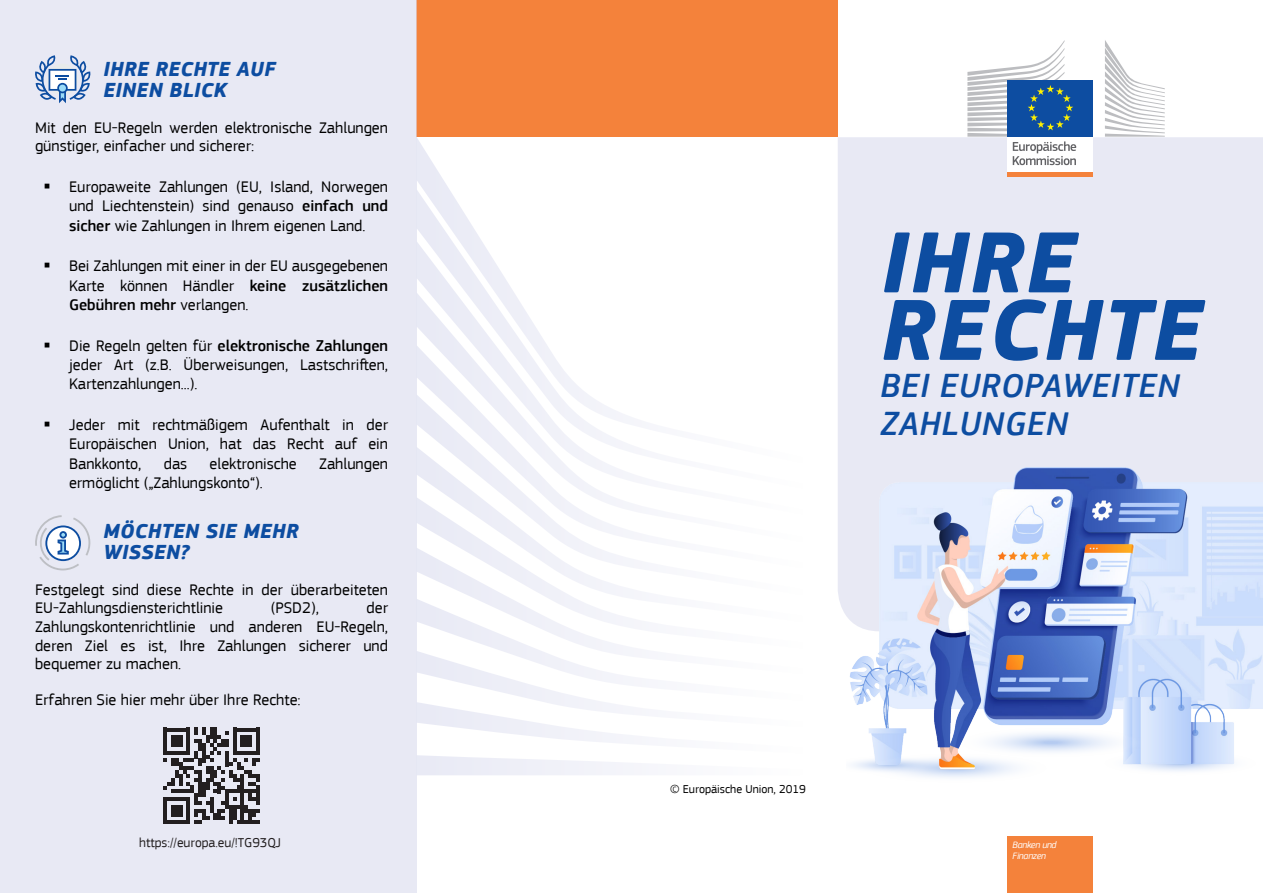
<style>
.page{position:relative;width:1263px;height:893px;background:#fff}
.page>*{position:absolute;margin:0;border:0;box-sizing:border-box;transform-origin:0 0}
.t1{font:italic 700 90px/67.5px "EC Square Sans Pro";letter-spacing:.02em;color:#0d4da1}
.t2{font:italic 500 34.5px/37.5px "EC Square Sans Pro";letter-spacing:.02em;color:#0d4da1}
.t3{font:italic 700 21px/21px "EC Square Sans Pro";letter-spacing:.02em;color:#0d4da1}
.t4{font:16.2px/19.4px "EC Square Sans Pro";color:#000;text-align:justify}
.t5{font:13.5px "EC Square Sans Pro";color:#231f20}
.t6{font:12px "EC Square Sans Pro";color:#000}
.t7{font:italic 9.75px/11.7px "EC Square Sans Pro";letter-spacing:-.03em;color:#fff}
.s1{font-weight:500}
</style>
<div class="page">
<div style="left:417px;top:0;width:421px;height:137px;background:#f4823b"></div>
<svg style="left:417px;top:138px;width:32px;height:51px"></svg>
<svg style="left:452px;top:543px;width:144px;height:5px"></svg>
<svg style="left:417px;top:548px;width:217px;height:51px"></svg>
<svg style="left:417px;top:599px;width:217px;height:176px"></svg>
<svg style="left:417px;top:189px;width:65px;height:52px;fill:#ebecf6"></svg>
<svg style="left:417px;top:241px;width:97px;height:52px;fill:#ecedf7"></svg>
<svg style="left:417px;top:293px;width:217px;height:250px"></svg>
<div style="left:838px;top:137px;width:425px;height:479px;background:#e8e9f4"></div>
<div style="left:1008px;top:836px;width:85px;height:57px;background:#f4823b"></div>
<img style="left:847px;top:467px;width:416px;height:311px">
<div style="left:0;top:0;width:417px;height:893px;background:#e8e9f4"></div>
<div style="left:1008px;top:135px;width:85px;height:38px;background:#fff"></div>
<div style="left:1008px;top:80px;width:85px;height:57px;background:#0d4da1"></div>
<hr style="left:1008px;top:172px;width:85px;height:4px;background:#f4823b">
<svg style="left:1105px;top:40px;width:60px;height:97px"></svg>
<svg style="left:967px;top:40px;width:109px;height:125px"></svg>
<svg style="left:163px;top:728px;width:97px;height:96px"></svg>
<svg style="left:35px;top:55px;width:56px;height:48px"></svg>
<svg style="left:35px;top:515px;width:56px;height:55px"></svg>
<p class="t3" style="left:103px;top:60px;width:174px">IHRE RECHTE AUF<br>EINEN BLICK</p>
<p class="t4" style="left:35px;top:118px;width:354px;line-height:18.6px">Mit den EU-Regeln werden elektronische Zahlungen günstiger, einfacher und sicherer:</p>
<p class="t4" style="left:69px;top:177px;width:320px">Europaweite Zahlungen (EU, Island, Norwegen und Liechtenstein) sind genauso <span class="s1">einfach und sicher</span> wie Zahlungen in Ihrem eigenen Land.</p>
<p class="t4" style="left:69px;top:256px;width:320px">Bei Zahlungen mit einer in der EU ausgegebenen Karte können Händler <span class="s1">keine zusätzlichen Gebühren mehr</span> verlangen.</p>
<p class="t4" style="left:69px;top:336px;width:320px">Die Regeln gelten für <span class="s1">elektronische Zahlungen </span>jeder Art (z.B. Überweisungen, Lastschriften, Kartenzahlungen...).</p>
<p class="t4" style="left:69px;top:415px;width:320px">Jeder mit rechtmäßigem Aufenthalt in der Europäischen Union, hat das Recht auf ein Bankkonto,</p>
<p class="t4" style="left:164px;top:454px;width:25px">das</p>
<p class="t4" style="left:210px;top:454px;width:89px">elektronische</p>
<p class="t4" style="left:319px;top:454px;width:70px">Zahlungen</p>
<p class="t4" style="left:69px;top:473px;width:195px">ermöglicht („Zahlungskonto“).</p>
<p class="t3" style="left:103px;top:522px;width:197px">MÖCHTEN SIE MEHR<br>WISSEN?</p>
<p class="t4" style="left:35px;top:580px;width:354px;line-height:18.6px">Festgelegt sind diese Rechte in der überarbeiteten<br>EU-Zahlungsdiensterichtlinie</p>
<p class="t4" style="left:271px;top:598px;width:50px">(PSD2),</p>
<p class="t4" style="left:35px;top:599px;width:354px;line-height:18.6px;text-indent:332px">der Zahlungskontenrichtlinie und anderen EU-Regeln, deren Ziel es ist, Ihre Zahlungen sicherer und bequemer zu machen.</p>
<p class="t4" style="left:35px;top:690px;width:267px">Erfahren Sie hier mehr über Ihre Rechte:</p>
<p class="t5" style="left:139px;top:835px;width:143px">https://europa.eu/!TG93QJ</p>
<p class="t1" style="left:881px;top:232px;width:323px">IHRE<br>RECHTE</p>
<p class="t2" style="left:881px;top:368px;width:300px">BEI EUROPAWEITEN<br>ZAHLUNGEN</p>
<p class="t6" style="left:670px;top:782px;width:137px">© Europäische Union, 2019</p>
<p class="t7" style="left:1012px;top:838px;width:45px">Banken und<br>Finanzen</p>
</div>
